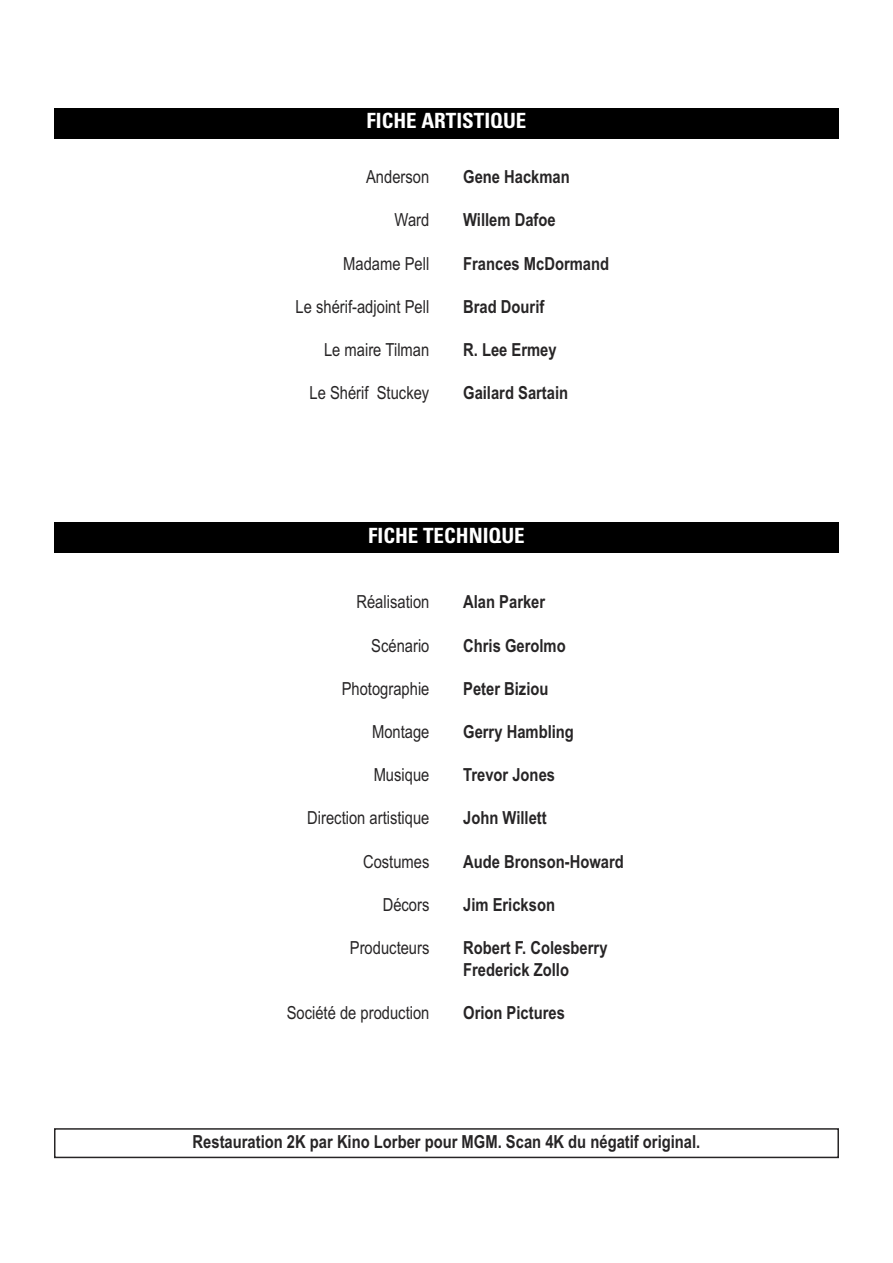
<style>
.page{position:relative;width:893px;height:1263px;background:#fff}
.page>*{position:absolute;margin:0;border:0;box-sizing:border-box;transform-origin:0 0}
.t1{font:700 condensed 21px "Univers";color:#fff}
.t2{font:700 18px/21.6px "Arial Narrow";color:#272526}
.t3{font:18px "Arial Narrow";color:#272526}
</style>
<div class="page">
<div style="left:54px;top:108px;width:785px;height:30px;background:#000"></div>
<div style="left:54px;top:523px;width:785px;height:30px;background:#000"></div>
<div style="left:54px;top:1128px;width:785px;height:30px;border:2px solid #272526"></div>
<p class="t1" style="left:367px;top:113px;width:161px">FICHE ARTISTIQUE</p>
<p class="t3" style="left:366px;top:166px;width:65px">Anderson</p>
<p class="t3" style="left:395px;top:210px;width:36px">Ward</p>
<p class="t3" style="left:343px;top:253px;width:88px">Madame Pell</p>
<p class="t3" style="left:296px;top:296px;width:135px">Le shérif-adjoint Pell</p>
<p class="t3" style="left:324px;top:339px;width:107px">Le maire Tilman</p>
<p class="t3" style="left:309px;top:382px;width:121px">Le Shérif Stuckey</p>
<p class="t2" style="left:463px;top:166px;width:108px">Gene Hackman</p>
<p class="t2" style="left:463px;top:209px;width:94px">Willem Dafoe</p>
<p class="t2" style="left:463px;top:253px;width:147px">Frances McDormand</p>
<p class="t2" style="left:463px;top:296px;width:83px">Brad Dourif</p>
<p class="t2" style="left:463px;top:339px;width:95px">R. Lee Ermey</p>
<p class="t2" style="left:463px;top:382px;width:107px">Gailard Sartain</p>
<p class="t1" style="left:368px;top:528px;width:158px">FICHE TECHNIQUE</p>
<p class="t3" style="left:356px;top:592px;width:75px">Réalisation</p>
<p class="t3" style="left:371px;top:635px;width:60px">Scénario</p>
<p class="t3" style="left:342px;top:678px;width:89px">Photographie</p>
<p class="t3" style="left:372px;top:721px;width:59px">Montage</p>
<p class="t3" style="left:374px;top:764px;width:57px">Musique</p>
<p class="t3" style="left:307px;top:808px;width:124px">Direction artistique</p>
<p class="t3" style="left:363px;top:851px;width:68px">Costumes</p>
<p class="t3" style="left:383px;top:894px;width:48px">Décors</p>
<p class="t3" style="left:350px;top:937px;width:81px">Producteurs</p>
<p class="t3" style="left:287px;top:1002px;width:144px">Société de production</p>
<p class="t2" style="left:463px;top:591px;width:84px">Alan Parker</p>
<p class="t2" style="left:463px;top:635px;width:104px">Chris Gerolmo</p>
<p class="t2" style="left:463px;top:678px;width:87px">Peter Biziou</p>
<p class="t2" style="left:463px;top:721px;width:112px">Gerry Hambling</p>
<p class="t2" style="left:463px;top:764px;width:93px">Trevor Jones</p>
<p class="t2" style="left:463px;top:807px;width:85px">John Willett</p>
<p class="t2" style="left:463px;top:851px;width:162px">Aude Bronson-Howard</p>
<p class="t2" style="left:463px;top:894px;width:93px">Jim Erickson</p>
<p class="t2" style="left:463px;top:937px;width:146px">Robert F. Colesberry<br>Frederick Zollo</p>
<p class="t2" style="left:463px;top:1002px;width:103px">Orion Pictures</p>
<p class="t2" style="left:193px;top:1131px;width:509px">Restauration 2K par Kino Lorber pour MGM. Scan 4K du négatif original.</p>
</div>
